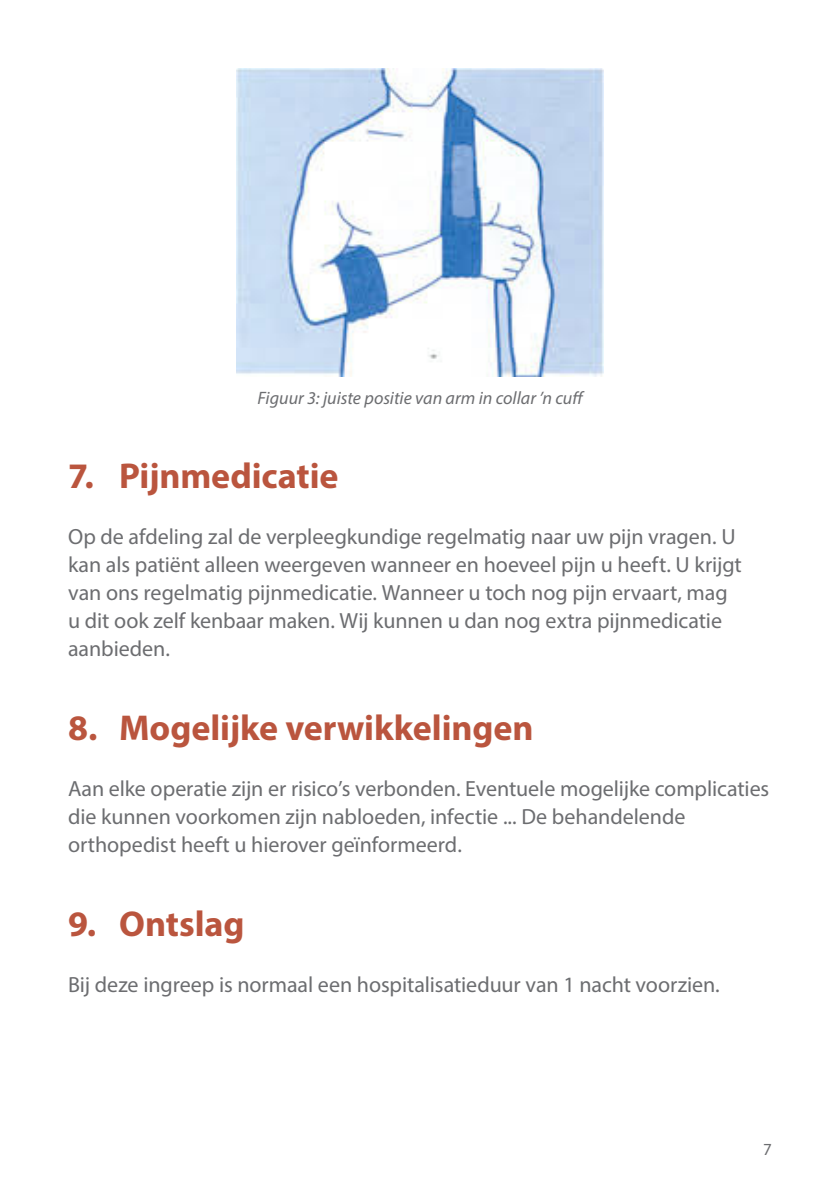
<style>
.page{position:relative;width:840px;height:1191px;background:#fff}
.page>*{position:absolute;margin:0;border:0;box-sizing:border-box;transform-origin:0 0}
.t1{font:700 36px "Myriad Pro";letter-spacing:-.005em;color:#ba553e}
.Broodtekst{font:22px/28px "Myriad Pro";letter-spacing:-.005em;color:#6c6d70}
.Broodtekst-2{font:italic 18px "Myriad Pro";color:#6c6d70}
.t2{font:17px "Myriad Pro";color:#6c6d70}
</style>
<div class="page">
<img style="left:236px;top:68px;width:367px;height:308px">
<p class="Broodtekst-2" style="left:257px;top:387px;width:328px">Figuur 3: juiste positie van arm in collar ’n cuff</p>
<p class="t1" style="left:68px;top:452px;width:272px">7. Pijnmedicatie</p>
<p class="Broodtekst" style="left:68px;top:522px;width:675px">Op de afdeling zal de verpleegkundige regelmatig naar uw pijn vragen. U kan als patiënt alleen weergeven wanneer en hoeveel pijn u heeft. U krijgt van ons regelmatig pijnmedicatie. Wanneer u toch nog pijn ervaart, mag u dit ook zelf kenbaar maken. Wij kunnen u dan nog extra pijnmedicatie aanbieden.</p>
<p class="t1" style="left:68px;top:704px;width:466px">8. Mogelijke verwikkelingen</p>
<p class="Broodtekst" style="left:68px;top:774px;width:702px">Aan elke operatie zijn er risico’s verbonden. Eventuele mogelijke complicaties die kunnen voorkomen zijn nabloeden, infectie ... De behandelende orthopedist heeft u hierover geïnformeerd.</p>
<p class="t1" style="left:68px;top:900px;width:178px">9. Ontslag</p>
<p class="Broodtekst" style="left:68px;top:970px;width:653px">Bij deze ingreep is normaal een hospitalisatieduur van 1 nacht voorzien.</p>
<p class="t2" style="left:762px;top:1138px;width:10px">7</p>
</div>
